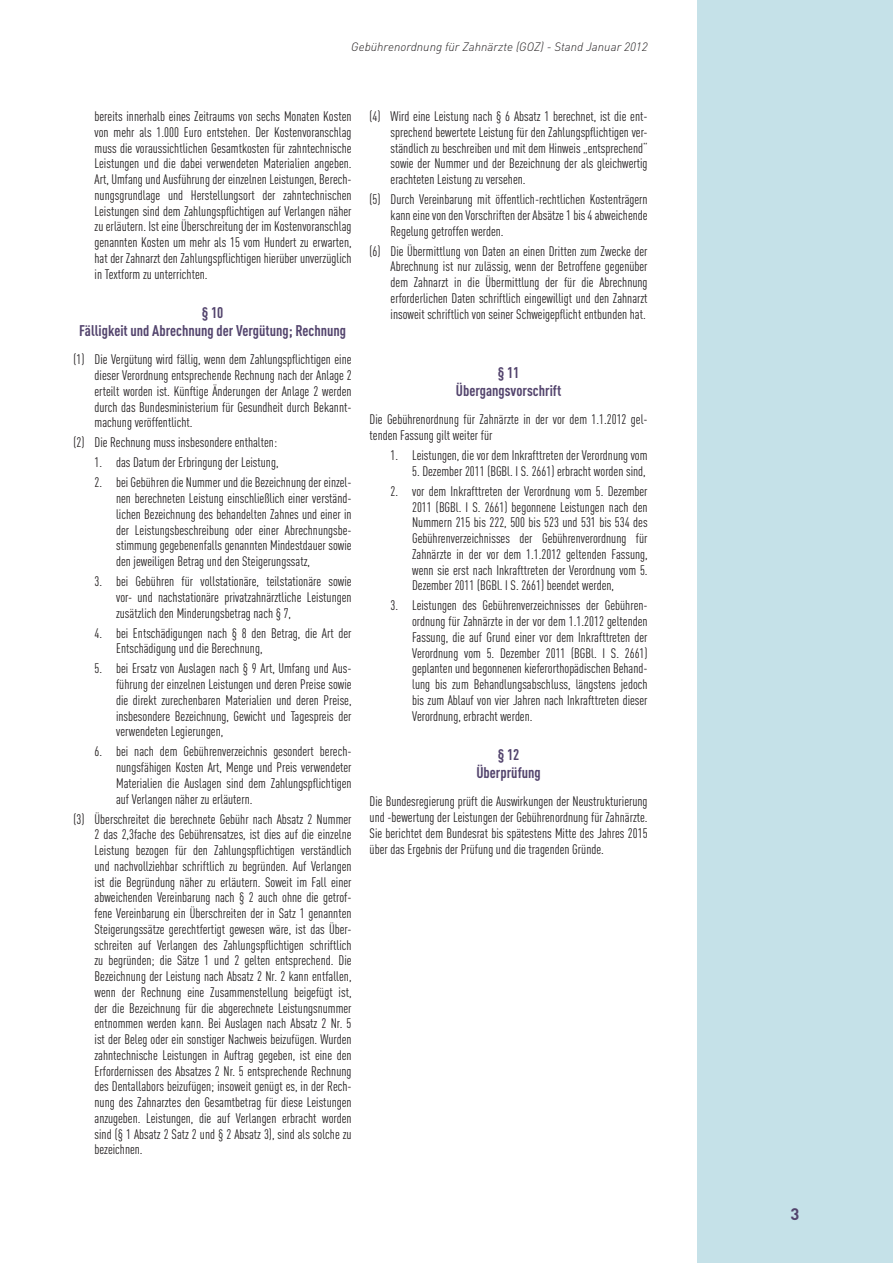
<style>
.page{position:relative;width:893px;height:1263px;background:#fff}
.page>*{position:absolute;margin:0;border:0;box-sizing:border-box;transform-origin:0 0}
.t1{font:700 16.5px "DIN";color:#53446d}
.t2{font:700 condensed 15.3px/18px "DINOT";color:#53446d;text-align:center}
.t3{font:condensed 13.65px/15.8px "DINOT";color:#231f20;text-align:justify}
.t4{font:italic 300 12px "DIN";color:#231f20}
</style>
<div class="page">
<div style="left:697px;top:0;width:196px;height:1263px;background:#c5e1e8"></div>
<p class="t4" style="left:351px;top:39px;width:298px">Gebührenordnung für Zahnärzte (GOZ) - Stand Januar 2012</p>
<p class="t3" style="left:95px;top:108px;width:259px">bereits innerhalb eines Zeitraums von sechs Monaten Kosten von mehr als 1.000 Euro entstehen. Der Kostenvoranschlag muss die voraussichtlichen Gesamtkosten für zahntechnische Leistungen und die dabei verwendeten Materialien angeben.<br>Art, Umfang und Ausführung der einzelnen Leistungen, Berech&shy;nungsgrundlage und Herstellungsort der zahntechnischen Leistungen sind dem Zahlungspflichtigen auf Verlangen näher zu erläutern. Ist eine Überschreitung der im Kostenvoranschlag genannten Kosten um mehr als 15 vom Hundert zu erwarten, hat der Zahnarzt den Zahlungspflichtigen hierüber unverzüglich in Textform zu unterrichten.</p>
<p class="t2" style="left:79px;top:303px;width:269px">§ 10<br>Fälligkeit und Abrechnung der Vergütung; Rechnung</p>
<p class="t3" style="left:95px;top:351px;width:259px;text-indent:-21px">(1) Die Vergütung wird fällig, wenn dem Zahlungspflichtigen eine dieser Verordnung entsprechende Rechnung nach der Anlage 2 erteilt worden ist. Künftige Änderungen der Anlage 2 werden durch das Bundesministerium für Gesundheit durch Bekannt&shy;machung veröffentlicht.</p>
<p class="t3" style="left:74px;top:434px;width:205px">(2) Die Rechnung muss insbesondere enthalten:</p>
<p class="t3" style="left:95px;top:454px;width:185px">1. das Datum der Erbringung der Leistung,</p>
<p class="t3" style="left:116px;top:474px;width:237px;text-indent:-22px">2. bei Gebühren die Nummer und die Bezeichnung der einzel&shy;nen berechneten Leistung einschließlich einer verständ&shy;lichen Bezeichnung des behandelten Zahnes und einer in der Leistungsbeschreibung oder einer Abrechnungsbe&shy;stimmung gegebenenfalls genannten Mindestdauer sowie den jeweiligen Betrag und den Steigerungssatz,</p>
<p class="t3" style="left:116px;top:573px;width:237px;text-indent:-22px">3. bei Gebühren für vollstationäre, teilstationäre sowie vor- und nachstationäre privatzahnärztliche Leistungen zusätzlich den Minderungsbetrag nach § 7,</p>
<p class="t3" style="left:116px;top:624px;width:237px;text-indent:-22px">4. bei Entschädigungen nach § 8 den Betrag, die Art der<br>Entschädigung und die Berechnung,</p>
<p class="t3" style="left:116px;top:660px;width:237px;text-indent:-22px">5. bei Ersatz von Auslagen nach § 9 Art, Umfang und Aus&shy;führung der einzelnen Leistungen und deren Preise sowie die direkt zurechenbaren Materialien und deren Preise, insbesondere Bezeichnung, Gewicht und Tagespreis der verwendeten Legierungen,</p>
<p class="t3" style="left:116px;top:743px;width:237px;text-indent:-22px">6. bei nach dem Gebührenverzeichnis gesondert berech&shy;nungsfähigen Kosten Art, Menge und Preis verwendeter Materialien die Auslagen sind dem Zahlungspflichtigen auf Verlangen näher zu erläutern.</p>
<p class="t3" style="left:95px;top:810px;width:259px;text-indent:-21px">(3) Überschreitet die berechnete Gebühr nach Absatz 2 Nummer 2 das 2,3fache des Gebührensatzes, ist dies auf die einzelne Leistung bezogen für den Zahlungspflichtigen verständlich und nachvollziehbar schriftlich zu begründen. Auf Verlangen ist die Begründung näher zu erläutern. Soweit im Fall einer abweichenden Vereinbarung nach § 2 auch ohne die getrof&shy;fene Vereinbarung ein Überschreiten der in Satz 1 genannten Steigerungssätze gerechtfertigt gewesen wäre, ist das Über&shy;schreiten auf Verlangen des Zahlungspflichtigen schriftlich zu begründen; die Sätze 1 und 2 gelten entsprechend. Die Bezeichnung der Leistung nach Absatz 2 Nr. 2 kann entfallen, wenn der Rechnung eine Zusammenstellung beigefügt ist, der die Bezeichnung für die abgerechnete Leistungsnummer entnommen werden kann. Bei Auslagen nach Absatz 2 Nr. 5 ist der Beleg oder ein sonstiger Nachweis beizufügen. Wurden zahntechnische Leistungen in Auftrag gegeben, ist eine den Erfordernissen des Absatzes 2 Nr. 5 entsprechende Rechnung des Dentallabors beizufügen; insoweit genügt es, in der Rech&shy;nung des Zahnarztes den Gesamtbetrag für diese Leistungen anzugeben. Leistungen, die auf Verlangen erbracht worden sind (§ 1 Absatz 2 Satz 2 und § 2 Absatz 3), sind als solche zu bezeichnen.</p>
<p class="t3" style="left:391px;top:108px;width:259px;text-indent:-21px">(4) Wird eine Leistung nach § 6 Absatz 1 berechnet, ist die ent&shy;sprechend bewertete Leistung für den Zahlungspflichtigen ver&shy;ständlich zu beschreiben und mit dem Hinweis „entsprechend“ sowie der Nummer und der Bezeichnung der als gleichwertig erachteten Leistung zu versehen.</p>
<p class="t3" style="left:391px;top:191px;width:259px;text-indent:-21px">(5) Durch Vereinbarung mit öffentlich-rechtlichen Kostenträgern kann eine von den Vorschriften der Absätze 1 bis 4 abweichende Regelung getroffen werden.</p>
<p class="t3" style="left:391px;top:242px;width:259px;text-indent:-21px">(6) Die Übermittlung von Daten an einen Dritten zum Zwecke der Abrechnung ist nur zulässig, wenn der Betroffene gegenüber dem Zahnarzt in die Übermittlung der für die Abrechnung erforderlichen Daten schriftlich eingewilligt und den Zahnarzt insoweit schriftlich von seiner Schweigepflicht entbunden hat.</p>
<p class="t2" style="left:456px;top:363px;width:107px">§ 11<br>Übergangsvorschrift</p>
<p class="t3" style="left:370px;top:411px;width:280px">Die Gebührenordnung für Zahnärzte in der vor dem 1.1.2012 gel&shy;tenden Fassung gilt weiter für</p>
<p class="t3" style="left:391px;top:447px;width:258px">1. Leistungen, die vor dem Inkrafttreten der Verordnung vom</p>
<p class="t3" style="left:412px;top:462px;width:235px">5. Dezember 2011 (BGBl. I S. 2661) erbracht worden sind,</p>
<p class="t3" style="left:412px;top:482px;width:237px;text-indent:-22px">2. vor dem Inkrafttreten der Verordnung vom 5. Dezember 2011 (BGBl. I S. 2661) begonnene Leistungen nach den Nummern 215 bis 222, 500 bis 523 und 531 bis 534 des Gebührenverzeichnisses der Gebührenverordnung für Zahnärzte in der vor dem 1.1.2012 geltenden Fassung, wenn sie erst nach Inkrafttreten der Verordnung vom 5.<br>Dezember 2011 (BGBl. I S. 2661) beendet werden,</p>
<p class="t3" style="left:412px;top:597px;width:237px;text-indent:-22px">3. Leistungen des Gebührenverzeichnisses der Gebühren&shy;ordnung für Zahnärzte in der vor dem 1.1.2012 geltenden Fassung, die auf Grund einer vor dem Inkrafttreten der Verordnung vom 5. Dezember 2011 (BGBl. I S. 2661) geplanten und begonnenen kieferorthopädischen Behand&shy;lung bis zum Behandlungsabschluss, längstens jedoch bis zum Ablauf von vier Jahren nach Inkrafttreten dieser Verordnung, erbracht werden.</p>
<p class="t2" style="left:476px;top:745px;width:66px">§ 12<br>Überprüfung</p>
<p class="t3" style="left:370px;top:793px;width:280px">Die Bundesregierung prüft die Auswirkungen der Neustrukturierung und -bewertung der Leistungen der Gebührenordnung für Zahnärzte.<br>Sie berichtet dem Bundesrat bis spätestens Mitte des Jahres 2015 über das Ergebnis der Prüfung und die tragenden Gründe.</p>
<p class="t1" style="left:790px;top:1204px;width:10px">3</p>
</div>
